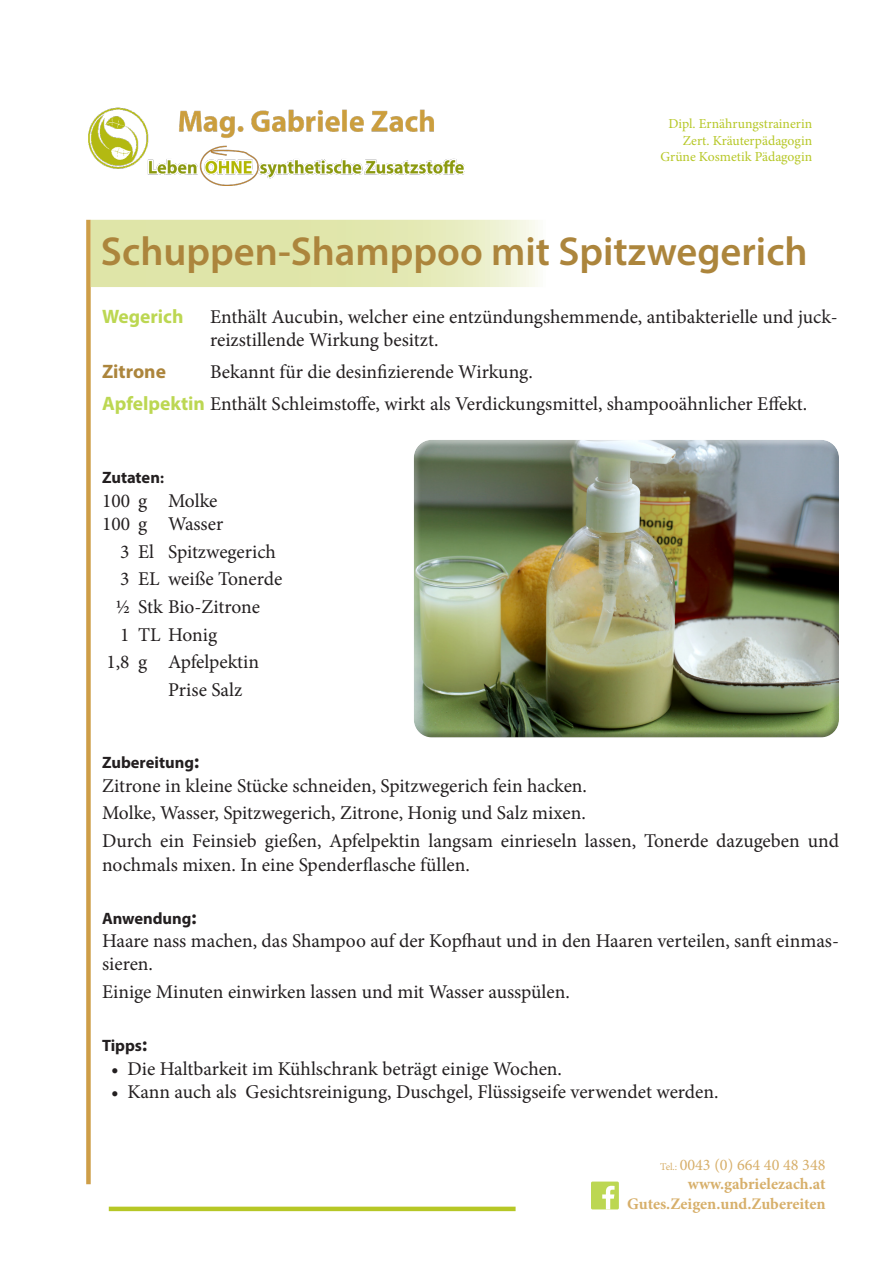
<style>
.page{position:relative;width:893px;height:1263px;background:#fff}
.page>*{position:absolute;margin:0;border:0;box-sizing:border-box;transform-origin:0 0}
.Haupttitel-Rezept{font:600 40.5px "Myriad Pro";color:#ac853c}
.Text_Zubereitung{font:19.5px/23.4px "Minion Pro";color:#231f20}
.Text_Zutaten{font:19.5px "Minion Pro";color:#231f20}
.t1{font:700 19.5px "Myriad Pro";color:#bcd752}
.t2{font:700 19.5px "Myriad Pro";color:#ac853c}
.Text_Zubereitung-2{font:700 16.5px "Myriad Pro";color:#231f20}
.Titel_Zubereitung{font:700 16.5px "Myriad Pro";color:#231f20}
.Text_Zutaten-2{font:700 16.5px "Myriad Pro";letter-spacing:-.005em;color:#231f20}
.t3{font:700 16.2px "Minion Pro";color:#d7af6a}
.t4{font:16.2px "Minion Pro";color:#d7af6a}
.t5{font:13.65px "Minion Pro";color:#b6c726}
.s1{font-family:"Myriad Pro";font-weight:700;color:#bcd752}
.s2{font-size:15px}
.s3{font-size:19.5px}
.s4{font-size:10.35px}
</style>
<div class="page">
<div style="left:413px;top:442px;width:426px;height:298px;background:#231f20;opacity:.75"></div>
<img style="left:88px;top:107px;width:376px;height:78px">
<div style="left:86px;top:220px;width:5px;height:964px;background:#ce9e48"></div>
<div style="left:109px;top:1206px;width:407px;height:5px;background:#b6c726"></div>
<div style="left:591px;top:1181px;width:28px;height:28px;background:#bcd752;border-radius:2px"></div>
<svg style="left:602px;top:1186px;width:12px;height:23px"></svg>
<svg style="left:91px;top:220px;width:447px;height:67px;background:#e3e8b3"></svg>
<p class="t5" style="left:669px;top:115px;width:145px">Dipl. Ernährungstrainerin</p>
<p class="t5" style="left:683px;top:131px;width:131px">Zert. Kräuterpädagogin</p>
<p class="t5" style="left:660px;top:148px;width:153px">Grüne Kosmetik Pädagogin</p>
<p class="Haupttitel-Rezept" style="left:101px;top:226px;width:708px">Schuppen-Shamppoo mit Spitzwegerich</p>
<p class="t1" style="left:102px;top:304px;width:83px">Wegerich</p>
<p class="Text_Zubereitung" style="left:210px;top:305px;width:629px">Enthält Aucubin, welcher eine entzündungshemmende, antibakterielle und juck&shy;reizstillende Wirkung besitzt.</p>
<p class="t2" style="left:102px;top:359px;width:65px">Zitrone</p>
<p class="Text_Zubereitung" style="left:210px;top:360px;width:324px">Bekannt für die desinfizierende Wirkung.</p>
<p class="Text_Zubereitung" style="left:102px;top:392px;width:707px"><span class="s1">Apfelpektin</span> Enthält Schleimstoffe, wirkt als Verdickungsmittel, shampooähnlicher Effekt.</p>
<p class="Text_Zutaten-2" style="left:102px;top:467px;width:63px">Zutaten<span class="s2">:</span></p>
<p class="Text_Zutaten" style="left:102px;top:487px;width:117px">100 g Molke</p>
<p class="Text_Zutaten" style="left:102px;top:511px;width:123px">100 g Wasser</p>
<p class="Text_Zutaten" style="left:120px;top:538px;width:157px">3 El Spitzwegerich</p>
<p class="Text_Zutaten" style="left:120px;top:566px;width:164px">3 EL weiße Tonerde</p>
<p class="Text_Zutaten" style="left:115px;top:594px;width:146px">½ Stk Bio-Zitrone</p>
<p class="Text_Zutaten" style="left:120px;top:621px;width:99px">1 TL Honig</p>
<p class="Text_Zutaten" style="left:106px;top:649px;width:154px">1,8 g Apfelpektin</p>
<p class="Text_Zutaten" style="left:168px;top:677px;width:76px">Prise Salz</p>
<p class="Titel_Zubereitung" style="left:102px;top:752px;width:99px">Zubereitung<span class="s3">:</span></p>
<p class="Text_Zubereitung" style="left:102px;top:774px;width:486px">Zitrone in kleine Stücke schneiden, Spitzwegerich fein hacken.</p>
<p class="Text_Zubereitung" style="left:102px;top:802px;width:485px">Molke, Wasser, Spitzwegerich, Zitrone, Honig und Salz mixen.</p>
<p class="Text_Zubereitung" style="left:102px;top:829px;width:738px">Durch ein Feinsieb gießen, Apfelpektin langsam einrieseln lassen, Tonerde dazugeben und nochmals mixen. In eine Spenderflasche füllen.</p>
<p class="Text_Zubereitung-2" style="left:102px;top:907px;width:96px">Anwendung<span class="s3">:</span></p>
<p class="Text_Zubereitung" style="left:102px;top:929px;width:738px">Haare nass machen, das Shampoo auf der Kopfhaut und in den Haaren verteilen, sanft einmas&shy;sieren.</p>
<p class="Text_Zubereitung" style="left:102px;top:980px;width:469px">Einige Minuten einwirken lassen und mit Wasser ausspülen.</p>
<p class="Text_Zubereitung-2" style="left:102px;top:1035px;width:47px">Tipps<span class="s3">:</span></p>
<p class="Text_Zubereitung" style="left:111px;top:1057px;width:452px">• Die Haltbarkeit im Kühlschrank beträgt einige Wochen.</p>
<p class="Text_Zubereitung" style="left:111px;top:1080px;width:609px">• Kann auch als Gesichtsreinigung, Duschgel, Flüssigseife verwendet werden.</p>
<p class="t4" style="left:660px;top:1154px;width:167px"><span class="s4">Tel.:</span> 0043 (0) 664 40 48 348</p>
<p class="t3" style="left:688px;top:1173px;width:139px">www.gabrielezach.at</p>
<p class="t3" style="left:627px;top:1192px;width:200px">Gutes.Zeigen.und.Zubereiten</p>
</div>
